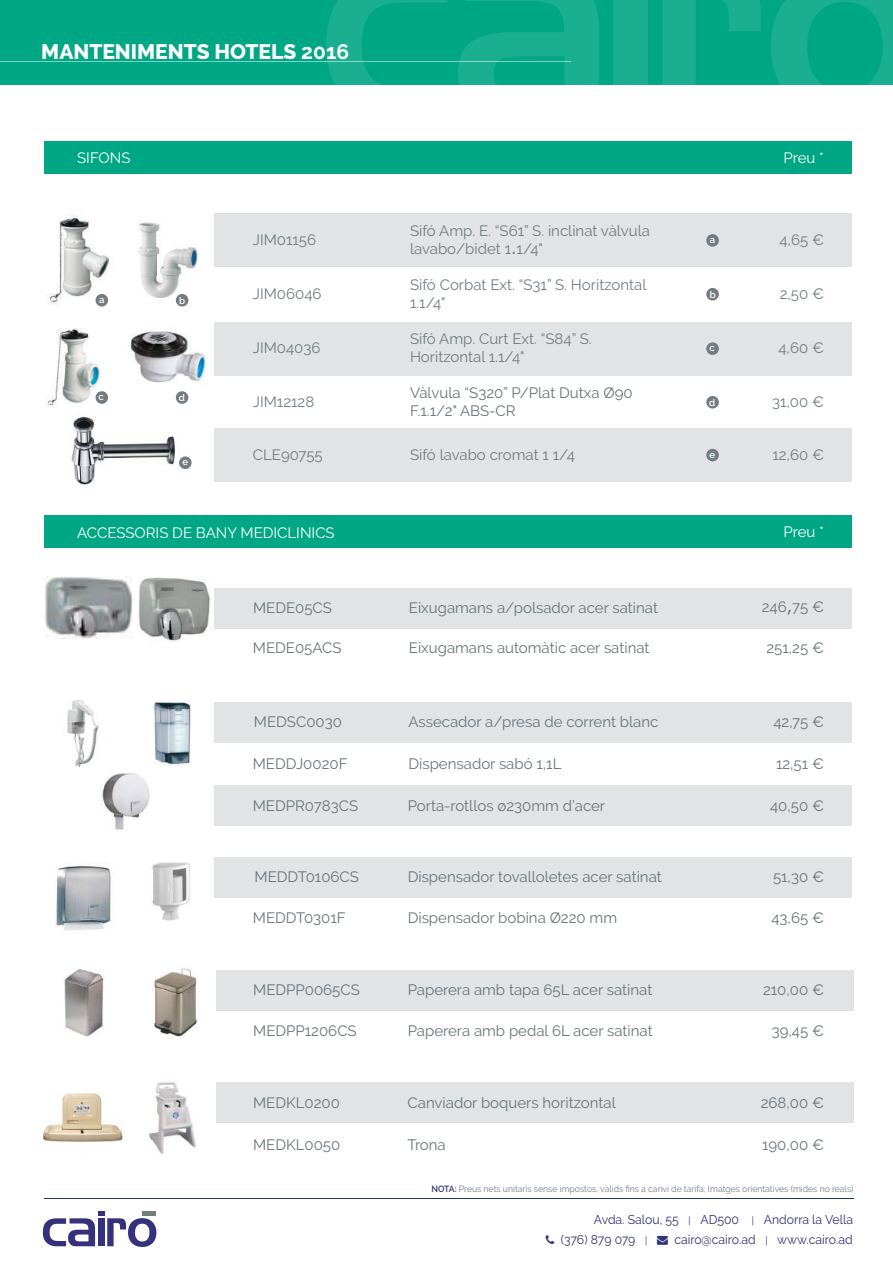
<style>
.page{position:relative;width:893px;height:1263px;background:#fff}
.page>*{position:absolute;margin:0;border:0;box-sizing:border-box;transform-origin:0 0}
.t1{font:800 21px "Raleway";color:#fff}
.t2{font:15px/18px "Raleway";color:#6a747a}
.t3{font:15px/18px "Raleway";color:#727c81}
.t4{font:15px "Raleway";color:#fff}
.t5{font:12.75px "Raleway";color:#333276;scale:.96 1}
.t6{font:600 9.6px "Raleway";color:#fff}
.t7{font:9px "Raleway";color:#727c81;scale:.96 1}
.s1{font-weight:700}
.s2{font-family:"Verdana"}
.s3{font-weight:600;color:#333276}
.s4{font-size:9.9px}
</style>
<div class="page">
<img style="left:139px;top:577px;width:72px;height:65px">
<img style="left:152px;top:862px;width:39px;height:59px">
<img style="left:154px;top:968px;width:43px;height:69px">
<img style="left:148px;top:1082px;width:48px;height:72px">
<div style="left:214px;top:702px;width:638px;height:41px;background:#e1e3e4"></div>
<div style="left:216px;top:970px;width:638px;height:41px;background:#e1e3e4"></div>
<div style="left:214px;top:588px;width:638px;height:40px;background:#e1e3e4"></div>
<div style="left:214px;top:785px;width:638px;height:41px;background:#e1e3e4"></div>
<div style="left:214px;top:857px;width:638px;height:41px;background:#e1e3e4"></div>
<div style="left:216px;top:1082px;width:638px;height:41px;background:#e1e3e4"></div>
<div style="left:44px;top:141px;width:808px;height:33px;background:#00a784"></div>
<div style="left:44px;top:515px;width:808px;height:33px;background:#00a784"></div>
<div style="left:214px;top:214px;width:638px;height:53px;background:#e1e3e4"></div>
<div style="left:214px;top:322px;width:638px;height:54px;background:#e1e3e4"></div>
<div style="left:214px;top:428px;width:638px;height:54px;background:#e1e3e4"></div>
<img style="left:47px;top:215px;width:65px;height:91px">
<img style="left:138px;top:222px;width:60px;height:79px">
<img style="left:46px;top:328px;width:63px;height:79px">
<img style="left:130px;top:330px;width:78px;height:74px">
<img style="left:153px;top:700px;width:38px;height:65px">
<img style="left:101px;top:772px;width:49px;height:58px">
<img style="left:67px;top:700px;width:32px;height:66px">
<img style="left:55px;top:865px;width:59px;height:66px">
<img style="left:64px;top:969px;width:41px;height:68px">
<img style="left:41px;top:1093px;width:84px;height:49px">
<div style="left:706px;top:234px;width:13px;height:13px;background:#727c81;border-radius:50%"></div>
<div style="left:706px;top:288px;width:13px;height:12px;background:#727c81;border-radius:50%"></div>
<div style="left:706px;top:342px;width:13px;height:13px;background:#727c81;border-radius:50%"></div>
<div style="left:706px;top:396px;width:13px;height:12px;background:#727c81;border-radius:50%"></div>
<div style="left:96px;top:294px;width:12px;height:12px;background:#727c81;border-radius:50%"></div>
<div style="left:176px;top:294px;width:12px;height:12px;background:#727c81;border-radius:50%"></div>
<div style="left:96px;top:391px;width:12px;height:13px;background:#727c81;border-radius:50%"></div>
<div style="left:176px;top:391px;width:12px;height:13px;background:#727c81;border-radius:50%"></div>
<img style="left:71px;top:416px;width:112px;height:69px">
<div style="left:179px;top:456px;width:13px;height:13px;background:#727c81;border-radius:50%"></div>
<div style="left:706px;top:449px;width:13px;height:12px;background:#727c81;border-radius:50%"></div>
<img style="left:44px;top:576px;width:89px;height:62px">
<div style="left:0;top:0;width:893px;height:85px;background:#00a784"></div>
<svg style="left:458px;top:0;width:141px;height:85px"></svg>
<svg style="left:771px;top:0;width:122px;height:85px"></svg>
<svg style="left:326px;top:0;width:121px;height:85px"></svg>
<svg style="left:662px;top:0;width:99px;height:85px"></svg>
<div style="left:613px;top:0;width:34px;height:85px;background:#19af90"></div>
<hr style="left:0;top:61px;width:570px;height:1px;background:#fff">
<svg style="left:43px;top:1211px;width:113px;height:36px"></svg>
<div style="left:142px;top:1211px;width:14px;height:5px;background:#727c81"></div>
<hr style="left:44px;top:1198px;width:809px;height:1px;background:#22336a">
<h1 class="t1" style="left:41px;top:40px;width:309px">MANTENIMENTS HOTELS <span class="s1">2016</span></h1>
<p class="t4" style="left:77px;top:149px;width:55px">SIFONS</p>
<p class="t4" style="left:783px;top:149px;width:42px">Preu *</p>
<p class="t6" style="left:99px;top:294px;width:7px">a</p>
<p class="t6" style="left:179px;top:295px;width:8px">b</p>
<p class="t6" style="left:99px;top:391px;width:7px">c</p>
<p class="t6" style="left:179px;top:392px;width:8px">d</p>
<p class="t6" style="left:182px;top:456px;width:7px">e</p>
<p class="t3" style="left:253px;top:231px;width:65px">JIM01156</p>
<p class="t3" style="left:410px;top:221px;width:241px">Sifó Amp. E. “S61” S. inclinat vàlvula lavabo/bidet 1<span class="s2">.</span>1/4"</p>
<p class="t3" style="left:779px;top:231px;width:46px">4,65 €</p>
<p class="t6" style="left:710px;top:234px;width:7px">a</p>
<p class="t3" style="left:253px;top:285px;width:70px">JIM06046</p>
<p class="t3" style="left:253px;top:339px;width:69px">JIM04036</p>
<p class="t3" style="left:410px;top:276px;width:238px">Sifó Corbat Ext. “S31” S. Horitzontal<br>1.1/4"</p>
<p class="t3" style="left:410px;top:330px;width:183px">Sifó Amp. Curt Ext. “S84” S.<br>Horitzontal 1.1/4"</p>
<p class="t6" style="left:710px;top:289px;width:8px">b</p>
<p class="t6" style="left:709px;top:342px;width:7px">c</p>
<p class="t3" style="left:780px;top:285px;width:46px">2,50 €</p>
<p class="t3" style="left:778px;top:339px;width:47px">4,60 €</p>
<p class="t3" style="left:253px;top:393px;width:63px">JIM12128</p>
<p class="t2" style="left:410px;top:384px;width:224px">Vàlvula “S320” P/Plat Dutxa Ø90<br>F.1.1/2" ABS-CR</p>
<p class="t3" style="left:772px;top:393px;width:54px">31,00 €</p>
<p class="t6" style="left:709px;top:397px;width:8px">d</p>
<p class="t3" style="left:253px;top:445px;width:71px">CLE90755</p>
<p class="t3" style="left:410px;top:445px;width:166px">Sifó lavabo cromat 1 1/4</p>
<p class="t6" style="left:710px;top:449px;width:7px">e</p>
<p class="t3" style="left:772px;top:445px;width:53px">12,60 €</p>
<p class="t4" style="left:77px;top:524px;width:259px">ACCESSORIS DE BANY MEDICLINICS</p>
<p class="t4" style="left:783px;top:523px;width:42px">Preu *</p>
<p class="t2" style="left:253px;top:599px;width:80px">MEDE05CS</p>
<p class="t2" style="left:253px;top:639px;width:90px">MEDE05ACS</p>
<p class="t2" style="left:254px;top:713px;width:89px">MEDSC0030</p>
<p class="t2" style="left:253px;top:755px;width:96px">MEDDJ0020F</p>
<p class="t2" style="left:409px;top:599px;width:251px">Eixugamans a/polsador acer satinat</p>
<p class="t2" style="left:409px;top:639px;width:242px">Eixugamans automàtic acer satinat</p>
<p class="t2" style="left:408px;top:713px;width:251px">Assecador a/presa de corrent blanc</p>
<p class="t2" style="left:408px;top:755px;width:155px">Dispensador sabó 1,1L</p>
<p class="t2" style="left:762px;top:598px;width:64px">246<span class="s2">,</span>75 €</p>
<p class="t2" style="left:766px;top:639px;width:59px">251,25 €</p>
<p class="t2" style="left:773px;top:713px;width:52px">42,75 €</p>
<p class="t2" style="left:776px;top:755px;width:50px">12,51 €</p>
<p class="t2" style="left:253px;top:796px;width:107px">MEDPR0783CS</p>
<p class="t2" style="left:408px;top:796px;width:199px">Porta-rotllos ø230mm d’acer</p>
<p class="t2" style="left:770px;top:796px;width:55px">40,50 €</p>
<p class="t2" style="left:255px;top:868px;width:106px">MEDDT0106CS</p>
<p class="t2" style="left:253px;top:909px;width:94px">MEDDT0301F</p>
<p class="t2" style="left:408px;top:868px;width:256px">Dispensador tovalloletes acer satinat</p>
<p class="t2" style="left:408px;top:909px;width:211px">Dispensador bobina Ø220 mm</p>
<p class="t2" style="left:773px;top:868px;width:52px">51,30 €</p>
<p class="t2" style="left:771px;top:909px;width:54px">43,65 €</p>
<p class="t2" style="left:253px;top:980px;width:108px">MEDPP0065CS</p>
<p class="t2" style="left:408px;top:980px;width:246px">Paperera amb tapa 65L acer satinat</p>
<p class="t2" style="left:408px;top:1022px;width:247px">Paperera amb pedal 6L acer satinat</p>
<p class="t2" style="left:763px;top:980px;width:62px">210,00 €</p>
<p class="t2" style="left:253px;top:1022px;width:105px">MEDPP1206CS</p>
<p class="t2" style="left:772px;top:1022px;width:54px">39,45 €</p>
<p class="t2" style="left:253px;top:1094px;width:88px">MEDKL0200</p>
<p class="t2" style="left:408px;top:1094px;width:210px">Canviador boquers horitzontal</p>
<p class="t2" style="left:408px;top:1135px;width:40px">Trona</p>
<p class="t2" style="left:761px;top:1094px;width:65px">268,00 €</p>
<p class="t2" style="left:253px;top:1135px;width:89px">MEDKL0050</p>
<p class="t2" style="left:762px;top:1135px;width:63px">190,00 €</p>
<p class="t7" style="left:431px;top:1184px;width:441px"><span class="s3">NOTA:</span> Preus nets unitaris sense impostos, vàlids fins a canvi de tarifa; Imatges orientatives (mides no reals)</p>
<p class="t5" style="left:594px;top:1212px;width:271px">Avda. Salou, 55 <span class="s4">|</span> AD500 <span class="s4">|</span> Andorra la Vella</p>
<p class="t5" style="left:561px;top:1232px;width:305px">(376) 879 079 <span class="s4">|</span> → cairo@cairo.ad <span class="s4">|</span> www.cairo.ad</p>
</div>
